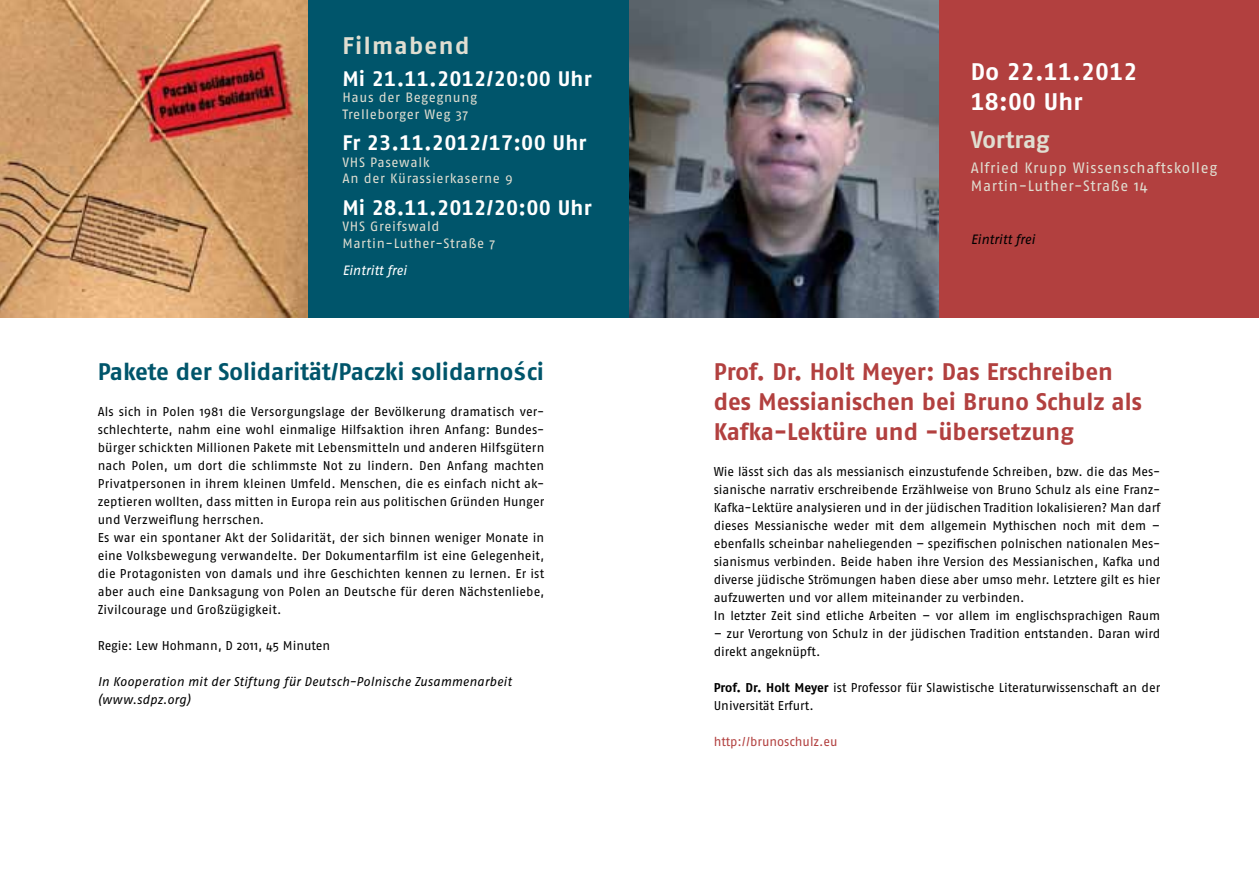
<style>
.page{position:relative;width:1259px;height:893px;background:#fff}
.page>*{position:absolute;margin:0;border:0;box-sizing:border-box;transform-origin:0 0}
.t1{font:24px/30px "Fago No Bold Tf";letter-spacing:-.005em;color:#b2403f}
.t2{font:24px "Fago No Bold Tf";letter-spacing:-.005em;color:#00556b}
.t3{font:24px/30px "Fago No Bold Tf";letter-spacing:.01em;color:#fff}
.t4{font:24px "Fago No Bold Tf";letter-spacing:.05em;color:#e0ded1}
.t5{font:24px "Fago No Bold Tf";letter-spacing:-.01em;color:#e0ded1}
.t6{font:21px "Fago No Bold Tf";letter-spacing:.01em;color:#fff}
.t7{font:15px/18px "Fago No";letter-spacing:.045em;color:#e0ded1}
.t8{font:13.5px/16.5px "Fago No";letter-spacing:.045em;color:#e0ded1}
.t9{font:italic 13.5px "Fago No";letter-spacing:-.005em;color:#fff}
.t10{font:italic 13.5px "Fago No";letter-spacing:-.005em;color:#000}
.t11{font:12.75px/18px "Fago No";color:#000}
.t12{font:italic 12.75px/18px "Fago No";letter-spacing:.01em;color:#000}
.t13{font:12.75px "Fago No";color:#b2403f}
.s1{font-family:"Lucida Grande";font-weight:700}
.s2{font-family:"Fago No Bold Tf"}
</style>
<div class="page">
<div style="left:0;top:0;width:629px;height:318px;background:#00556b"></div>
<img style="left:0;top:0;width:307px;height:317px">
<div style="left:629px;top:0;width:630px;height:318px;background:#b2403f"></div>
<img style="left:629px;top:0;width:309px;height:318px">
<h1 class="t4" style="left:342px;top:32px;width:129px">Filmabend</h1>
<h2 class="t6" style="left:342px;top:66px;width:251px">Mi 21.11.2012/20:00 Uhr</h2>
<p class="t8" style="left:342px;top:89px;width:136px">Haus der Begegnung<br>Trelleborger Weg 37</p>
<h2 class="t6" style="left:342px;top:130px;width:246px">Fr 23.11.2012/17:00 Uhr</h2>
<p class="t8" style="left:342px;top:153px;width:172px">VHS Pasewalk<br>An der Kürassierkaserne 9</p>
<h2 class="t6" style="left:342px;top:195px;width:251px">Mi 28.11.2012/20:00 Uhr</h2>
<p class="t8" style="left:342px;top:218px;width:154px">VHS Greifswald<br>Martin-Luther-Straße 7</p>
<p class="t9" style="left:342px;top:262px;width:66px">Eintritt frei</p>
<h1 class="t2" style="left:98px;top:358px;width:448px">Pakete der Solidarität/Paczki solidarno<span class="s1">ś</span>ci</h1>
<p class="t11" style="left:98px;top:403px;width:448px">Als sich in Polen 1981 die Versorgungslage der Bevölkerung dramatisch ver&shy;schlechterte, nahm eine wohl einmalige Hilfsaktion ihren Anfang: Bundes&shy;bürger schickten Millionen Pakete mit Lebensmitteln und anderen Hilfsgütern nach Polen, um dort die schlimmste Not zu lindern. Den Anfang machten Privatpersonen in ihrem kleinen Umfeld. Menschen, die es einfach nicht ak&shy;zeptieren wollten, dass mitten in Europa rein aus politischen Gründen Hunger und Verzweiflung herrschen.<br>Es war ein spontaner Akt der Solidarität, der sich binnen weniger Monate in eine Volksbewegung verwandelte. Der Dokumentarfilm ist eine Gelegenheit, die Protagonisten von damals und ihre Geschichten kennen zu lernen. Er ist aber auch eine Danksagung von Polen an Deutsche für deren Nächstenliebe, Zivilcourage und Großzügigkeit.</p>
<p class="t11" style="left:98px;top:637px;width:234px">Regie: Lew Hohmann, D 2011, 45 Minuten</p>
<p class="t12" style="left:98px;top:673px;width:415px">In Kooperation mit der Stiftung für Deutsch-Polnische Zusammenarbeit (www.sdpz.org)</p>
<h1 class="t3" style="left:970px;top:57px;width:168px">Do 22.11.2012<br>18:00 Uhr</h1>
<h1 class="t5" style="left:970px;top:125px;width:80px">Vortrag</h1>
<p class="t7" style="left:970px;top:159px;width:248px">Alfried Krupp Wissenschaftskolleg<br>Martin-Luther-Straße 14</p>
<p class="t10" style="left:970px;top:232px;width:66px">Eintritt frei</p>
<h1 class="t1" style="left:713px;top:357px;width:430px">Prof. Dr. Holt Meyer: Das Erschreiben des Messianischen bei Bruno Schulz als<br>Kafka-Lektüre und -übersetzung</h1>
<p class="t11" style="left:713px;top:463px;width:448px">Wie lässt sich das als messianisch einzustufende Schreiben, bzw. die das Mes&shy;sianische narrativ erschreibende Erzählweise von Bruno Schulz als eine Franz-Kafka-Lektüre analysieren und in der jüdischen Tradition lokalisieren? Man darf dieses Messianische weder mit dem allgemein Mythischen noch mit dem – ebenfalls scheinbar naheliegenden – spezifischen polnischen nationalen Mes&shy;sianismus verbinden. Beide haben ihre Version des Messianischen, Kafka und diverse jüdische Strömungen haben diese aber umso mehr. Letztere gilt es hier aufzuwerten und vor allem miteinander zu verbinden.<br>In letzter Zeit sind etliche Arbeiten – vor allem im englischsprachigen Raum</p>
<p class="t11" style="left:713px;top:625px;width:448px">– zur Verortung von Schulz in der jüdischen Tradition entstanden. Daran wird direkt angeknüpft.</p>
<p class="t11" style="left:713px;top:679px;width:448px"><span class="s2">Prof. Dr. Holt Meyer</span> ist Professor für Slawistische Literaturwissenschaft an der<br>Universität Erfurt.</p>
<p class="t13" style="left:713px;top:735px;width:125px">http://brunoschulz.eu</p>
</div>
